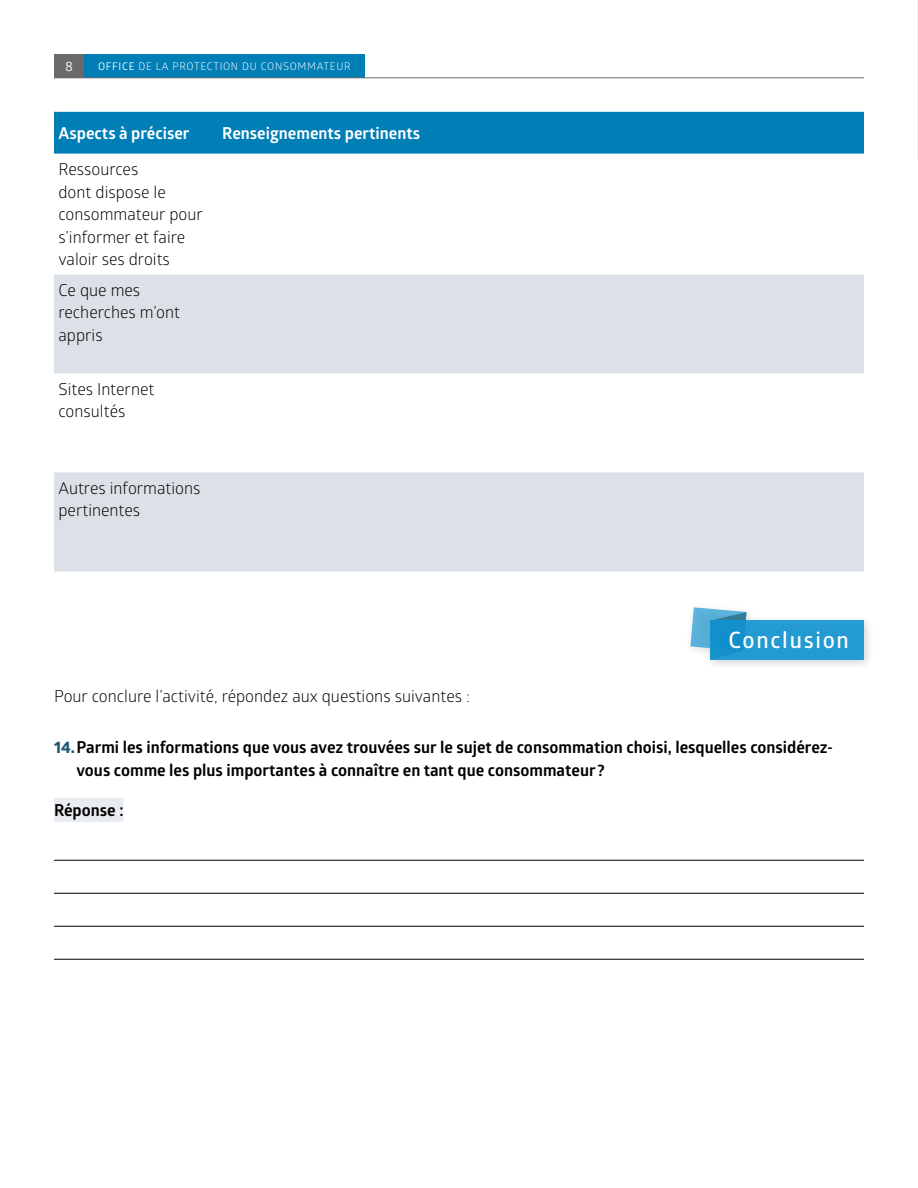
<style>
.page{position:relative;width:918px;height:1188px;background:#fff}
.page>*{position:absolute;margin:0;border:0;box-sizing:border-box;transform-origin:0 0}
.t1{font:600 22.5px "Glober";letter-spacing:.075em;color:#fff}
.t2{font:16.5px/22.5px "Glober";color:#000}
.t3{font:700 16.5px/22.5px "Glober";color:#000}
.t4{font:700 16.5px "Glober";color:#fff}
.t5{font:13.5px "Glober";color:#fff}
.t6{font:10.5px "Glober";letter-spacing:.07em;color:#fff}
.s1{font-style:inherit}
.s2{font-family:"Globerx";color:#1f5a73}
</style>
<div class="page">
<div style="left:54px;top:54px;width:30px;height:24px;background:#6c6a68"></div>
<div style="left:84px;top:54px;width:281px;height:24px;background:#007eb6"></div>
<hr style="left:54px;top:77px;width:810px;height:1px;background:#6c6a68">
<div style="left:685px;top:602px;width:189px;height:69px;background:#000;opacity:.2"></div>
<svg style="left:690px;top:607px;width:57px;height:53px"></svg>
<div style="left:711px;top:621px;width:153px;height:39px;background:linear-gradient(to right,#1893cd,#289dd4)"></div>
<div style="left:54px;top:798px;width:69px;height:24px;background:#e8ebef"></div>
<hr style="left:54px;top:860px;width:810px;height:1px;background:#000">
<hr style="left:54px;top:893px;width:810px;height:1px;background:#000">
<hr style="left:54px;top:926px;width:810px;height:1px;background:#000">
<hr style="left:54px;top:959px;width:810px;height:1px;background:#000">
<div style="left:54px;top:112px;width:810px;height:42px;background:#007eb6"></div>
<svg style="left:54px;top:274px;width:810px;height:298px;fill:#dce0e7"></svg>
<p class="t5" style="left:65px;top:57px;width:9px">8</p>
<p class="t6" style="left:98px;top:59px;width:254px"><span class="s1">OFFICE</span> DE LA PROTECTION DU CONSOMMATEUR</p>
<p class="t4" style="left:58px;top:122px;width:132px">Aspects à préciser</p>
<p class="t4" style="left:222px;top:122px;width:199px">Renseignements pertinents</p>
<p class="t2" style="left:58px;top:157px;width:146px">Ressources<br>dont dispose le consommateur pour s’informer et faire valoir ses droits</p>
<p class="t2" style="left:58px;top:278px;width:123px">Ce que mes recherches m’ont appris</p>
<p class="t2" style="left:58px;top:377px;width:97px">Sites Internet consultés</p>
<p class="t2" style="left:58px;top:476px;width:143px">Autres informations pertinentes</p>
<h1 class="t1" style="left:728px;top:624px;width:122px">Conclusion</h1>
<p class="t2" style="left:54px;top:684px;width:417px">Pour conclure l’activité, répondez aux questions suivantes :</p>
<p class="t3" style="left:77px;top:736px;width:758px;text-indent:-23px"><span class="s2">14.</span>Parmi les informations que vous avez trouvées sur le sujet de consommation choisi, lesquelles considérez&shy;vous comme les plus importantes à connaître en tant que consommateur?</p>
<p class="t3" style="left:54px;top:799px;width:71px">Réponse :</p>
</div>
